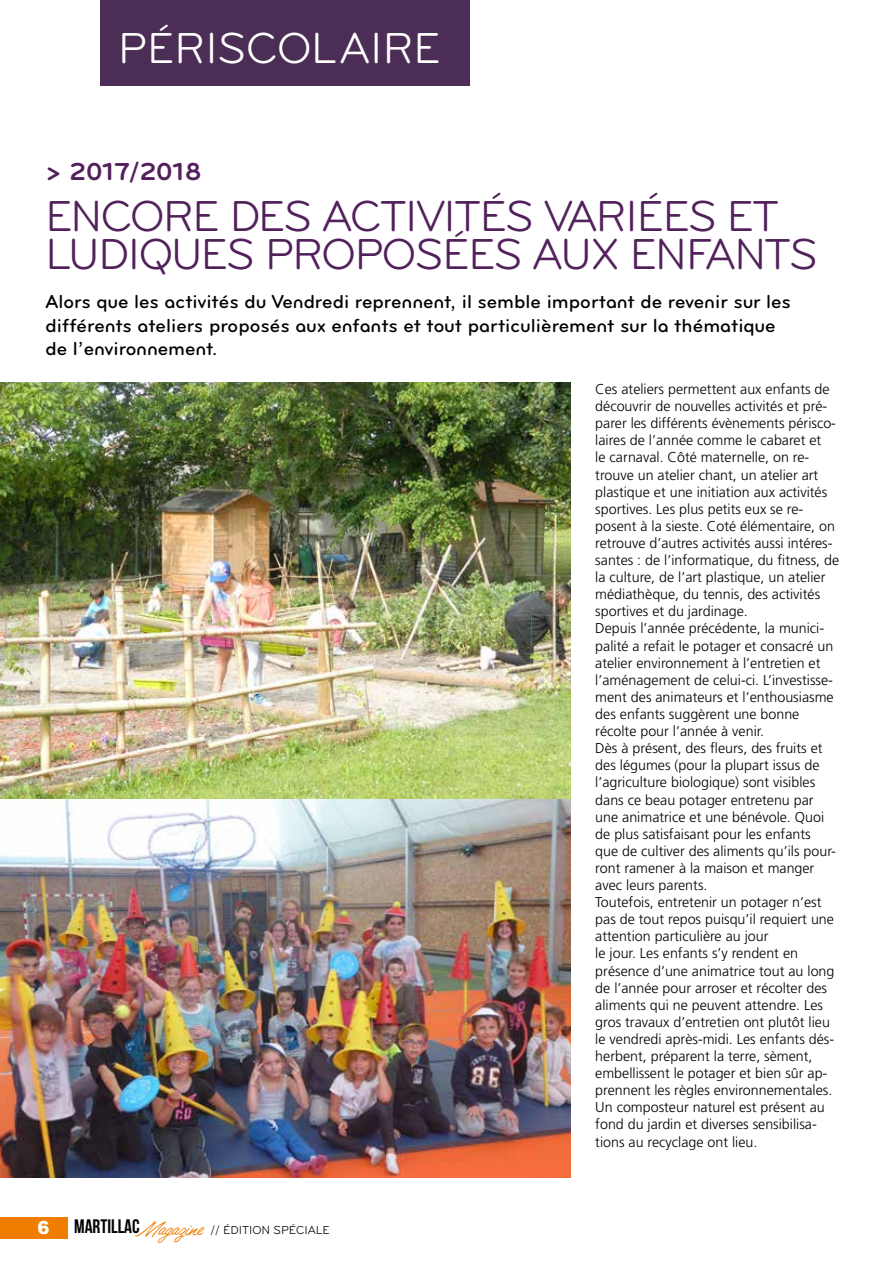
<style>
.page{position:relative;width:893px;height:1263px;background:#fff}
.page>*{position:absolute;margin:0;border:0;box-sizing:border-box;transform-origin:0 0}
.t1{font:45px/38.4px "Bryant Regular Alt";letter-spacing:-.03em;color:#52215b}
.t2{font:45px "Bryant Regular Alt";color:#fff}
.t3{font:25.5px "Bryant Bold Alt";color:#52215b}
.t4{font:19.5px/23.4px "Bryant Medium Alt";letter-spacing:-.01em;color:#000}
.t5{font:19.5px "Bebas Neue";color:#000}
.t6{font:900 18px "Arial";color:#fff}
.t7{font:300 14.25px/17.1px "Frutiger";color:#000}
.t8{font:12px "Bryant Regular Alt";color:#000}
.s1{font-family:"Lisbon Script";font-size:27.15px;color:#ef7d00}
</style>
<div class="page">
<div style="left:0;top:1217px;width:67px;height:21px;background:#ef7d00"></div>
<div style="left:100px;top:0;width:370px;height:85px;background:#4b2d55"></div>
<img style="left:0;top:383px;width:570px;height:794px">
<h1 class="t2" style="left:118px;top:23px;width:324px">PÉRISCOLAIRE</h1>
<h2 class="t3" style="left:45px;top:158px;width:158px">&gt; 2017/2018</h2>
<h1 class="t1" style="left:45px;top:196px;width:774px">ENCORE DES ACTIVITÉS VARIÉES ET<br>LUDIQUES PROPOSÉES AUX ENFANTS</h1>
<h3 class="t4" style="left:45px;top:290px;width:747px">Alors que les activités du Vendredi reprennent, il semble important de revenir sur les différents ateliers proposés aux enfants et tout particulièrement sur la thématique de l’environnement.</h3>
<p class="t6" style="left:37px;top:1214px;width:14px">6</p>
<h3 class="t5" style="left:74px;top:1216px;width:130px">MARTILLAC<span class="s1">Magazine</span></h3>
<p class="t8" style="left:210px;top:1223px;width:121px">// ÉDITION SPÉCIALE</p>
<p class="t7" style="left:595px;top:380px;width:245px">Ces ateliers permettent aux enfants de découvrir de nouvelles activités et pré&shy;parer les différents évènements périsco&shy;laires de l’année comme le cabaret et<br>le carnaval. Côté maternelle, on re&shy;trouve un atelier chant, un atelier art plastique et une initiation aux activités sportives. Les plus petits eux se re&shy;posent à la sieste. Coté élémentaire, on retrouve d’autres activités aussi intéres&shy;santes : de l’informatique, du fitness, de la culture, de l’art plastique, un atelier médiathèque, du tennis, des activités sportives et du jardinage.<br>Depuis l’année précédente, la munici&shy;palité a refait le potager et consacré un atelier environnement à l’entretien et l’aménagement de celui-ci. L’investisse&shy;ment des animateurs et l’enthousiasme des enfants suggèrent une bonne récolte pour l’année à venir.<br>Dès à présent, des fleurs, des fruits et des légumes (pour la plupart issus de l’agriculture biologique) sont visibles dans ce beau potager entretenu par une animatrice et une bénévole. Quoi de plus satisfaisant pour les enfants<br>que de cultiver des aliments qu’ils pour&shy;ront ramener à la maison et manger avec leurs parents.<br>Toutefois, entretenir un potager n’est pas de tout repos puisqu’il requiert une attention particulière au jour<br>le jour. Les enfants s’y rendent en présence d’une animatrice tout au long de l’année pour arroser et récolter des aliments qui ne peuvent attendre. Les gros travaux d’entretien ont plutôt lieu le vendredi après-midi. Les enfants dés&shy;herbent, préparent la terre, sèment, embellissent le potager et bien sûr ap&shy;prennent les règles environnementales.<br>Un composteur naturel est présent au fond du jardin et diverses sensibilisa&shy;tions au recyclage ont lieu.</p>
</div>
